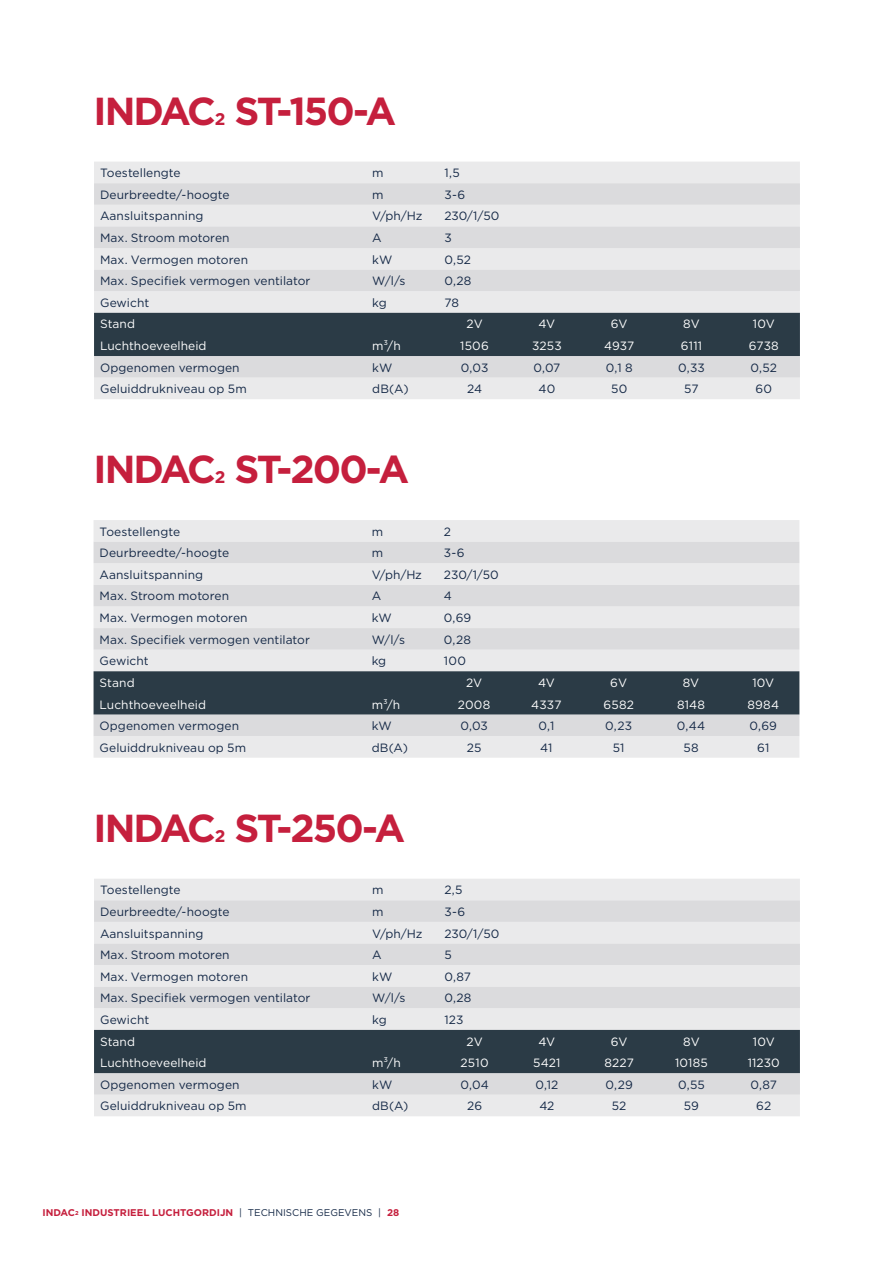
<style>
.page{position:relative;width:893px;height:1263px;background:#fff}
.page>*{position:absolute;margin:0;border:0;box-sizing:border-box;transform-origin:0 0}
.t1{font:700 39px "Gotham";letter-spacing:-.05em;color:#c51f3d}
.t2{font:12px "Gotham";letter-spacing:.005em;color:#142846}
.t3{font:12px "Gotham";letter-spacing:.005em;color:#fff}
.t4{font:700 9.75px "Gotham";color:#c51f3d}
.s1{font-size:30px}
.s2{font-size:5.7px}
.s3{font-weight:400;color:#142846}
</style>
<div class="page">
<div style="left:94px;top:162px;width:706px;height:237px;background:#eaeaeb"></div>
<svg style="left:94px;top:183px;width:706px;height:195px;background:#e1e1e2"></svg>
<div style="left:94px;top:313px;width:706px;height:43px;background:#2b3b46"></div>
<div style="left:94px;top:520px;width:705px;height:238px;background:#eaeaeb"></div>
<svg style="left:94px;top:542px;width:705px;height:194px;background:#e0e1e2"></svg>
<div style="left:94px;top:671px;width:705px;height:43px;background:#2b3b46"></div>
<div style="left:94px;top:879px;width:706px;height:237px;background:#eaeaeb"></div>
<svg style="left:94px;top:900px;width:706px;height:195px;background:#e1e1e2"></svg>
<div style="left:94px;top:1030px;width:706px;height:43px;background:#2b3b46"></div>
<h1 class="t1" style="left:94px;top:85px;width:304px">INDAC<span class="s1">2</span> ST-150-A</h1>
<p class="t2" style="left:100px;top:165px;width:82px">Toestellengte</p>
<p class="t2" style="left:372px;top:165px;width:13px">m</p>
<p class="t2" style="left:444px;top:165px;width:17px">1,5</p>
<p class="t2" style="left:100px;top:187px;width:131px">Deurbreedte/-hoogte</p>
<p class="t2" style="left:372px;top:187px;width:13px">m</p>
<p class="t2" style="left:444px;top:187px;width:22px">3-6</p>
<p class="t2" style="left:100px;top:208px;width:105px">Aansluitspanning</p>
<p class="t2" style="left:372px;top:208px;width:52px">V/ph/Hz</p>
<p class="t2" style="left:444px;top:208px;width:56px">230/1/50</p>
<p class="t2" style="left:100px;top:230px;width:131px">Max. Stroom motoren</p>
<p class="t2" style="left:372px;top:230px;width:11px">A</p>
<p class="t2" style="left:444px;top:230px;width:9px">3</p>
<p class="t2" style="left:100px;top:252px;width:150px">Max. Vermogen motoren</p>
<p class="t2" style="left:372px;top:252px;width:22px">kW</p>
<p class="t2" style="left:444px;top:252px;width:28px">0,52</p>
<p class="t2" style="left:100px;top:273px;width:212px">Max. Specifiek vermogen ventilator</p>
<p class="t2" style="left:372px;top:273px;width:35px">W/l/s</p>
<p class="t2" style="left:444px;top:273px;width:28px">0,28</p>
<p class="t2" style="left:100px;top:295px;width:51px">Gewicht</p>
<p class="t2" style="left:372px;top:295px;width:16px">kg</p>
<p class="t2" style="left:444px;top:295px;width:16px">78</p>
<p class="t3" style="left:100px;top:316px;width:37px">Stand</p>
<p class="t3" style="left:467px;top:316px;width:18px">2V</p>
<p class="t3" style="left:538px;top:316px;width:18px">4V</p>
<p class="t3" style="left:611px;top:316px;width:18px">6V</p>
<p class="t3" style="left:683px;top:316px;width:18px">8V</p>
<p class="t3" style="left:753px;top:316px;width:23px">10V</p>
<p class="t3" style="left:100px;top:338px;width:108px">Luchthoeveelheid</p>
<p class="t3" style="left:372px;top:338px;width:30px">m³/h</p>
<p class="t3" style="left:460px;top:338px;width:30px">1506</p>
<p class="t3" style="left:532px;top:338px;width:31px">3253</p>
<p class="t3" style="left:604px;top:338px;width:32px">4937</p>
<p class="t3" style="left:681px;top:338px;width:23px">6111</p>
<p class="t3" style="left:749px;top:338px;width:32px">6738</p>
<p class="t2" style="left:100px;top:360px;width:141px">Opgenomen vermogen</p>
<p class="t2" style="left:372px;top:360px;width:22px">kW</p>
<p class="t2" style="left:461px;top:360px;width:29px">0,03</p>
<p class="t2" style="left:533px;top:360px;width:29px">0,07</p>
<p class="t2" style="left:606px;top:360px;width:28px">0,1 8</p>
<p class="t2" style="left:678px;top:360px;width:28px">0,33</p>
<p class="t2" style="left:750px;top:360px;width:28px">0,52</p>
<p class="t2" style="left:100px;top:381px;width:148px">Geluiddrukniveau op 5m</p>
<p class="t2" style="left:372px;top:381px;width:38px">dB(A)</p>
<p class="t2" style="left:467px;top:381px;width:17px">24</p>
<p class="t2" style="left:538px;top:381px;width:18px">40</p>
<p class="t2" style="left:611px;top:381px;width:18px">50</p>
<p class="t2" style="left:684px;top:381px;width:16px">57</p>
<p class="t2" style="left:755px;top:381px;width:18px">60</p>
<h1 class="t1" style="left:94px;top:444px;width:317px">INDAC<span class="s1">2</span> ST-200-A</h1>
<p class="t2" style="left:100px;top:524px;width:82px">Toestellengte</p>
<p class="t2" style="left:372px;top:524px;width:13px">m</p>
<p class="t2" style="left:444px;top:524px;width:9px">2</p>
<p class="t2" style="left:100px;top:545px;width:131px">Deurbreedte/-hoogte</p>
<p class="t2" style="left:372px;top:545px;width:13px">m</p>
<p class="t2" style="left:444px;top:545px;width:22px">3-6</p>
<p class="t2" style="left:100px;top:567px;width:105px">Aansluitspanning</p>
<p class="t2" style="left:372px;top:567px;width:52px">V/ph/Hz</p>
<p class="t2" style="left:444px;top:567px;width:56px">230/1/50</p>
<p class="t2" style="left:100px;top:588px;width:131px">Max. Stroom motoren</p>
<p class="t2" style="left:372px;top:588px;width:11px">A</p>
<p class="t2" style="left:444px;top:588px;width:10px">4</p>
<p class="t2" style="left:100px;top:610px;width:150px">Max. Vermogen motoren</p>
<p class="t2" style="left:372px;top:610px;width:22px">kW</p>
<p class="t2" style="left:444px;top:610px;width:29px">0,69</p>
<p class="t2" style="left:100px;top:632px;width:212px">Max. Specifiek vermogen ventilator</p>
<p class="t2" style="left:372px;top:632px;width:35px">W/l/s</p>
<p class="t2" style="left:444px;top:632px;width:28px">0,28</p>
<p class="t2" style="left:100px;top:653px;width:51px">Gewicht</p>
<p class="t2" style="left:372px;top:653px;width:16px">kg</p>
<p class="t2" style="left:444px;top:653px;width:23px">100</p>
<p class="t3" style="left:100px;top:675px;width:37px">Stand</p>
<p class="t3" style="left:466px;top:675px;width:18px">2V</p>
<p class="t3" style="left:538px;top:675px;width:18px">4V</p>
<p class="t3" style="left:610px;top:675px;width:18px">6V</p>
<p class="t3" style="left:683px;top:675px;width:18px">8V</p>
<p class="t3" style="left:752px;top:675px;width:23px">10V</p>
<p class="t3" style="left:100px;top:696px;width:108px">Luchthoeveelheid</p>
<p class="t3" style="left:372px;top:696px;width:30px">m³/h</p>
<p class="t3" style="left:458px;top:696px;width:34px">2008</p>
<p class="t3" style="left:531px;top:696px;width:32px">4337</p>
<p class="t3" style="left:604px;top:696px;width:32px">6582</p>
<p class="t3" style="left:677px;top:696px;width:29px">8148</p>
<p class="t3" style="left:747px;top:696px;width:33px">8984</p>
<p class="t2" style="left:100px;top:718px;width:141px">Opgenomen vermogen</p>
<p class="t2" style="left:372px;top:718px;width:22px">kW</p>
<p class="t2" style="left:460px;top:718px;width:29px">0,03</p>
<p class="t2" style="left:538px;top:718px;width:17px">0,1</p>
<p class="t2" style="left:605px;top:718px;width:28px">0,23</p>
<p class="t2" style="left:677px;top:718px;width:30px">0,44</p>
<p class="t2" style="left:750px;top:718px;width:29px">0,69</p>
<p class="t2" style="left:100px;top:740px;width:148px">Geluiddrukniveau op 5m</p>
<p class="t2" style="left:372px;top:740px;width:38px">dB(A)</p>
<p class="t2" style="left:467px;top:740px;width:16px">25</p>
<p class="t2" style="left:540px;top:740px;width:14px">41</p>
<p class="t2" style="left:613px;top:740px;width:13px">51</p>
<p class="t2" style="left:683px;top:740px;width:17px">58</p>
<p class="t2" style="left:757px;top:740px;width:14px">61</p>
<h1 class="t1" style="left:94px;top:802px;width:313px">INDAC<span class="s1">2</span> ST-250-A</h1>
<p class="t2" style="left:100px;top:882px;width:82px">Toestellengte</p>
<p class="t2" style="left:372px;top:882px;width:13px">m</p>
<p class="t2" style="left:444px;top:882px;width:20px">2,5</p>
<p class="t2" style="left:100px;top:904px;width:131px">Deurbreedte/-hoogte</p>
<p class="t2" style="left:372px;top:904px;width:13px">m</p>
<p class="t2" style="left:444px;top:904px;width:22px">3-6</p>
<p class="t2" style="left:100px;top:925px;width:105px">Aansluitspanning</p>
<p class="t2" style="left:372px;top:925px;width:52px">V/ph/Hz</p>
<p class="t2" style="left:444px;top:925px;width:56px">230/1/50</p>
<p class="t2" style="left:100px;top:947px;width:131px">Max. Stroom motoren</p>
<p class="t2" style="left:372px;top:947px;width:11px">A</p>
<p class="t2" style="left:444px;top:947px;width:9px">5</p>
<p class="t2" style="left:100px;top:969px;width:150px">Max. Vermogen motoren</p>
<p class="t2" style="left:372px;top:969px;width:22px">kW</p>
<p class="t2" style="left:444px;top:969px;width:28px">0,87</p>
<p class="t2" style="left:100px;top:990px;width:212px">Max. Specifiek vermogen ventilator</p>
<p class="t2" style="left:372px;top:990px;width:35px">W/l/s</p>
<p class="t2" style="left:444px;top:990px;width:28px">0,28</p>
<p class="t2" style="left:100px;top:1012px;width:51px">Gewicht</p>
<p class="t2" style="left:372px;top:1012px;width:16px">kg</p>
<p class="t2" style="left:444px;top:1012px;width:21px">123</p>
<p class="t3" style="left:100px;top:1033px;width:37px">Stand</p>
<p class="t3" style="left:467px;top:1033px;width:18px">2V</p>
<p class="t3" style="left:538px;top:1033px;width:18px">4V</p>
<p class="t3" style="left:611px;top:1033px;width:18px">6V</p>
<p class="t3" style="left:683px;top:1033px;width:18px">8V</p>
<p class="t3" style="left:753px;top:1033px;width:23px">10V</p>
<p class="t3" style="left:100px;top:1055px;width:108px">Luchthoeveelheid</p>
<p class="t3" style="left:372px;top:1055px;width:30px">m³/h</p>
<p class="t3" style="left:461px;top:1055px;width:30px">2510</p>
<p class="t3" style="left:533px;top:1055px;width:29px">5421</p>
<p class="t3" style="left:604px;top:1055px;width:31px">8227</p>
<p class="t3" style="left:675px;top:1055px;width:34px">10185</p>
<p class="t3" style="left:748px;top:1055px;width:34px">11230</p>
<p class="t2" style="left:100px;top:1077px;width:141px">Opgenomen vermogen</p>
<p class="t2" style="left:372px;top:1077px;width:22px">kW</p>
<p class="t2" style="left:460px;top:1077px;width:30px">0,04</p>
<p class="t2" style="left:535px;top:1077px;width:25px">0,12</p>
<p class="t2" style="left:606px;top:1077px;width:29px">0,29</p>
<p class="t2" style="left:678px;top:1077px;width:28px">0,55</p>
<p class="t2" style="left:750px;top:1077px;width:28px">0,87</p>
<p class="t2" style="left:100px;top:1098px;width:148px">Geluiddrukniveau op 5m</p>
<p class="t2" style="left:372px;top:1098px;width:38px">dB(A)</p>
<p class="t2" style="left:467px;top:1098px;width:17px">26</p>
<p class="t2" style="left:539px;top:1098px;width:17px">42</p>
<p class="t2" style="left:612px;top:1098px;width:16px">52</p>
<p class="t2" style="left:684px;top:1098px;width:17px">59</p>
<p class="t2" style="left:756px;top:1098px;width:16px">62</p>
<p class="t4" style="left:43px;top:1205px;width:358px">INDAC<span class="s2">2</span> INDUSTRIEEL LUCHTGORDIJN <span class="s3">| TECHNISCHE GEGEVENS |</span> 28</p>
</div>
